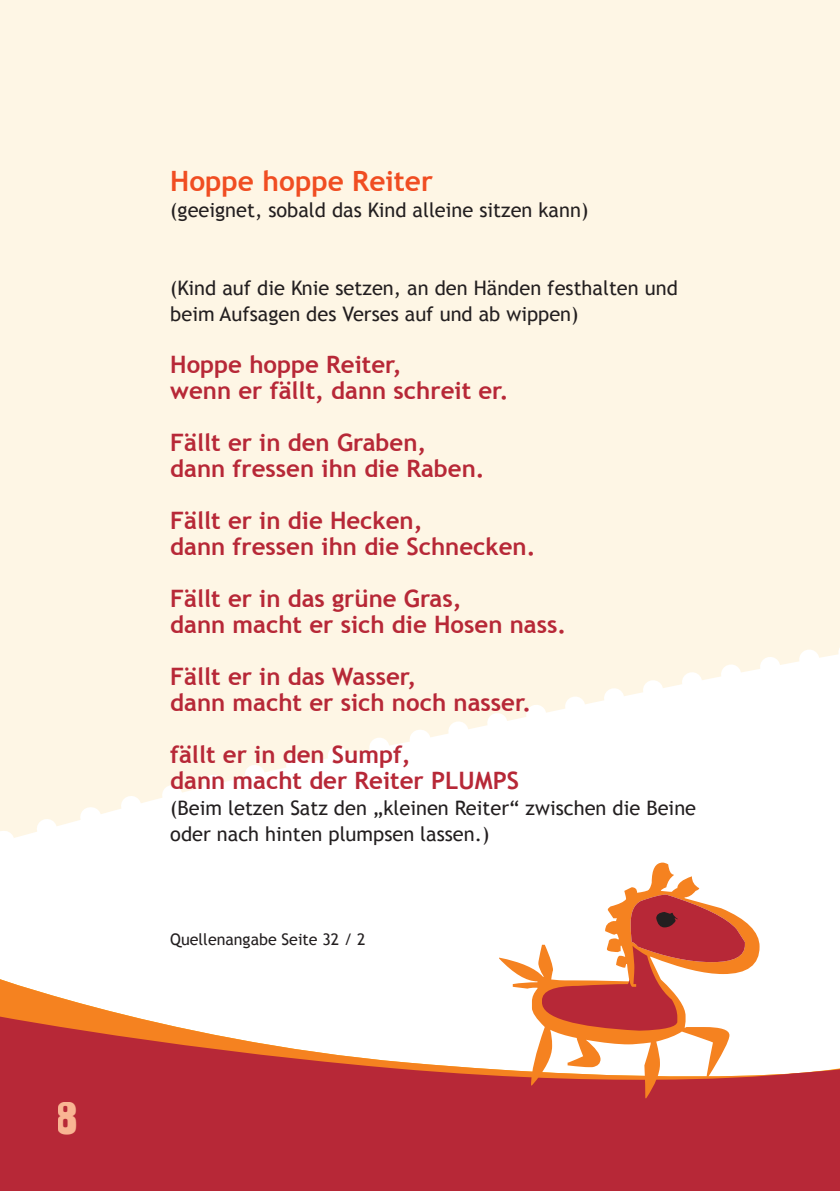
<style>
.page{position:relative;width:840px;height:1191px;background:#fff}
.page>*{position:absolute;margin:0;border:0;box-sizing:border-box;transform-origin:0 0}
.t1{font:40px "Slamming";color:#f9b593}
.t2{font:700 28px "Trebuchet MS";color:#f04d22}
.t3{font:700 24px/26px "Trebuchet MS";color:#b72837}
.t4{font:20px/26px "Trebuchet MS";color:#231f20}
.t5{font:16px "Trebuchet MS";color:#231f20}
</style>
<div class="page">
<svg style="left:0;top:984px;width:839px;height:207px;fill:#b72837"></svg>
<div style="left:0;top:0;width:839px;height:814px;background:#fef6e5"></div>
<svg style="left:434px;top:582px;width:405px;height:173px"></svg>
<svg style="left:0;top:0;width:1px;height:26px"></svg>
<svg style="left:0;top:221px;width:1px;height:20px"></svg>
<svg style="left:0;top:443px;width:1px;height:20px"></svg>
<svg style="left:0;top:530px;width:1px;height:20px"></svg>
<svg style="left:0;top:678px;width:1px;height:20px"></svg>
<svg style="left:0;top:798px;width:93px;height:40px"></svg>
<svg style="left:106px;top:720px;width:316px;height:94px"></svg>
<svg style="left:839px;top:592px;width:1px;height:56px"></svg>
<svg style="left:499px;top:862px;width:260px;height:236px"></svg>
<svg style="left:538px;top:894px;width:206px;height:146px"></svg>
<h1 class="t1" style="left:57px;top:1094px;width:23px">8</h1>
<p class="t2" style="left:170px;top:163px;width:264px">Hoppe hoppe Reiter</p>
<p class="t4" style="left:170px;top:197px;width:419px">(geeignet, sobald das Kind alleine sitzen kann)</p>
<p class="t4" style="left:170px;top:275px;width:508px">(Kind auf die Knie setzen, an den Händen festhalten und beim Aufsagen des Verses auf und ab wippen)</p>
<p class="t3" style="left:170px;top:351px;width:339px">Hoppe hoppe Reiter,<br>wenn er fällt, dann schreit er.</p>
<p class="t3" style="left:170px;top:429px;width:316px">Fällt er in den Graben, dann fressen ihn die Raben.</p>
<p class="t3" style="left:170px;top:507px;width:366px">Fällt er in die Hecken,<br>dann fressen ihn die Schnecken.</p>
<p class="t3" style="left:170px;top:585px;width:397px">Fällt er in das grüne Gras,<br>dann macht er sich die Hosen nass.</p>
<p class="t3" style="left:170px;top:663px;width:362px">Fällt er in das Wasser,<br>dann macht er sich noch nasser.</p>
<p class="t3" style="left:170px;top:741px;width:350px">fällt er in den Sumpf,<br>dann macht der Reiter PLUMPS</p>
<p class="t4" style="left:170px;top:795px;width:527px">(Beim letzen Satz den „kleinen Reiter“ zwischen die Beine oder nach hinten plumpsen lassen.)</p>
<p class="t5" style="left:170px;top:930px;width:197px">Quellenangabe Seite 32 / 2</p>
</div>
